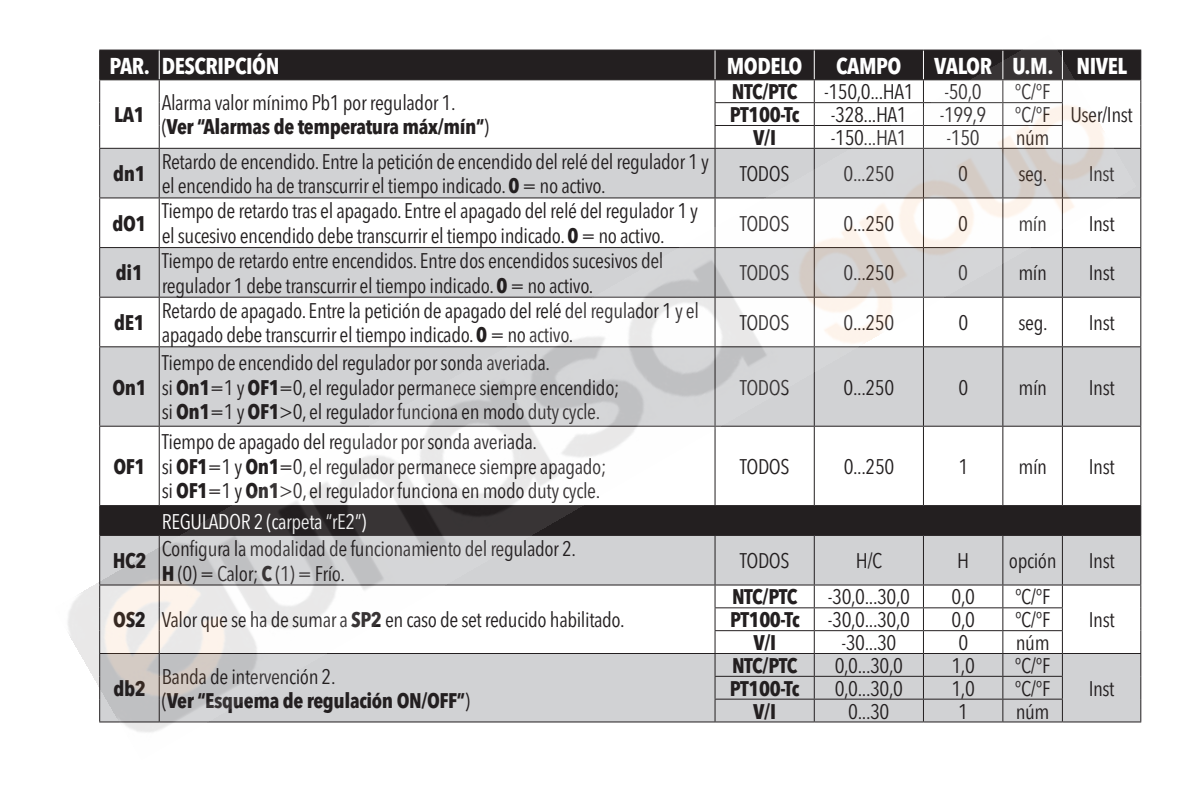
<style>
.page{position:relative;width:1191px;height:794px;background:#fff}
.page>*{position:absolute;margin:0;border:0;box-sizing:border-box;transform-origin:0 0}
.t1{font:700 condensed 22.75px "Avenir Next LT Pro";letter-spacing:-.02em;color:#fff}
.t2{font:condensed 21px/24.5px "Avenir Next LT Pro";letter-spacing:-.02em;color:#231f20}
.t3{font:700 condensed 21px/24.5px "Avenir Next LT Pro";letter-spacing:-.02em;color:#231f20}
.t4{font:condensed 21px "Avenir Next LT Pro";letter-spacing:-.02em;color:#fff}
.s1{font-weight:700}
.s2{font-weight:400}
</style>
<div class="page">
<hr style="left:1062px;top:49px;width:79px;height:2px;background:#231f20">
<hr style="left:1062px;top:148px;width:79px;height:1px;background:#231f20">
<hr style="left:1140px;top:149px;width:1px;height:48px;background:#231f20">
<hr style="left:1062px;top:197px;width:79px;height:1px;background:#231f20">
<hr style="left:1140px;top:198px;width:1px;height:49px;background:#231f20">
<hr style="left:1062px;top:247px;width:79px;height:1px;background:#231f20">
<hr style="left:1140px;top:248px;width:1px;height:49px;background:#231f20">
<hr style="left:1062px;top:296px;width:79px;height:2px;background:#231f20">
<hr style="left:1140px;top:298px;width:1px;height:48px;background:#231f20">
<hr style="left:1062px;top:346px;width:79px;height:1px;background:#231f20">
<hr style="left:1140px;top:347px;width:1px;height:79px;background:#231f20">
<hr style="left:1062px;top:425px;width:79px;height:2px;background:#231f20">
<hr style="left:1140px;top:426px;width:1px;height:79px;background:#231f20">
<hr style="left:1062px;top:535px;width:79px;height:1px;background:#231f20">
<hr style="left:1140px;top:536px;width:1px;height:48px;background:#231f20">
<hr style="left:1062px;top:584px;width:79px;height:1px;background:#231f20">
<hr style="left:1062px;top:653px;width:79px;height:1px;background:#231f20">
<svg style="left:1140px;top:585px;width:1px;height:136px"></svg>
<hr style="left:1062px;top:721px;width:79px;height:1px;background:#231f20">
<img style="left:68px;top:49px;width:1067px;height:683px">
<p class="t1" style="left:110px;top:52px;width:171px">PAR. DESCRIPCIÓN</p>
<p class="t1" style="left:727px;top:52px;width:77px">MODELO</p>
<p class="t1" style="left:836px;top:52px;width:67px">CAMPO</p>
<p class="t1" style="left:934px;top:52px;width:194px">VALOR U.M. NIVEL</p>
<p class="t3" style="left:114px;top:102px;width:32px">LA1</p>
<p class="t3" style="left:732px;top:79px;width:67px">NTC/PTC</p>
<p class="t2" style="left:824px;top:79px;width:91px">-150,0...HA1</p>
<p class="t2" style="left:944px;top:79px;width:39px">-50,0</p>
<p class="t2" style="left:1015px;top:79px;width:37px">°C/°F</p>
<p class="t3" style="left:730px;top:102px;width:71px">PT100-Tc</p>
<p class="t2" style="left:831px;top:102px;width:77px">-328...HA1</p>
<p class="t2" style="left:939px;top:102px;width:48px">-199,9</p>
<p class="t2" style="left:1015px;top:102px;width:119px">°C/°F User/Inst</p>
<p class="t3" style="left:753px;top:125px;width:24px">V/I</p>
<p class="t2" style="left:831px;top:125px;width:77px">-150...HA1</p>
<p class="t2" style="left:946px;top:125px;width:35px">-150</p>
<p class="t2" style="left:1015px;top:125px;width:35px">núm</p>
<p class="t2" style="left:162px;top:90px;width:329px">Alarma valor mínimo Pb1 por regulador 1. (<span class="s1">Ver “Alarmas de temperatura máx/mín”</span>)</p>
<p class="t3" style="left:113px;top:161px;width:34px">dn1</p>
<p class="t3" style="left:112px;top:211px;width:36px">dO1</p>
<p class="t3" style="left:116px;top:260px;width:29px">di1</p>
<p class="t3" style="left:114px;top:310px;width:32px">dE1</p>
<p class="t3" style="left:112px;top:375px;width:36px">On1</p>
<p class="t3" style="left:113px;top:454px;width:34px">OF1</p>
<p class="t3" style="left:113px;top:548px;width:35px">HC2</p>
<p class="t2" style="left:162px;top:149px;width:549px">Retardo de encendido. Entre la petición de encendido del relé del regulador 1 y el encendido ha de transcurrir el tiempo indicado. <span class="s1">0</span> = no activo.</p>
<p class="t2" style="left:162px;top:199px;width:538px">Tiempo de retardo tras el apagado. Entre el apagado del relé del regulador 1 y el sucesivo encendido debe transcurrir el tiempo indicado. <span class="s1">0</span> = no activo.</p>
<p class="t2" style="left:162px;top:248px;width:503px">Tiempo de retardo entre encendidos. Entre dos encendidos sucesivos del regulador 1 debe transcurrir el tiempo indicado. <span class="s1">0</span> = no activo.</p>
<p class="t2" style="left:162px;top:298px;width:539px">Retardo de apagado. Entre la petición de apagado del relé del regulador 1 y el apagado debe transcurrir el tiempo indicado. <span class="s1">0</span> = no activo.</p>
<p class="t2" style="left:162px;top:350px;width:459px">Tiempo de encendido del regulador por sonda averiada.<br>si <span class="s1">On1</span>=1 y <span class="s1">OF1</span>=0, el regulador permanece siempre encendido; si <span class="s1">On1</span>=1 y <span class="s1">OF1</span>&gt;0, el regulador funciona en modo duty cycle.</p>
<p class="t2" style="left:162px;top:430px;width:446px">Tiempo de apagado del regulador por sonda averiada.<br>si <span class="s1">OF1</span>=1 y <span class="s1">On1</span>=0, el regulador permanece siempre apagado; si <span class="s1">OF1</span>=1 y <span class="s1">On1</span>&gt;0, el regulador funciona en modo duty cycle.</p>
<p class="t4" style="left:162px;top:508px;width:206px">REGULADOR 2 (carpeta “rE2”)</p>
<p class="t2" style="left:162px;top:536px;width:416px">Configura la modalidad de funcionamiento del regulador 2.<br><span class="s1">H</span> (0) = Calor; <span class="s1">C</span> (1) = Frío.</p>
<p class="t2" style="left:113px;top:607px;width:513px"><span class="s1">OS2</span> Valor que se ha de sumar a <span class="s1">SP2</span> en caso de set reducido habilitado.</p>
<p class="t3" style="left:113px;top:676px;width:34px">db2</p>
<p class="t3" style="left:162px;top:663px;width:310px"><span class="s2">Banda de intervención 2.<br>(</span>Ver “Esquema de regulación ON/OFF”<span class="s2">)</span></p>
<p class="t2" style="left:740px;top:161px;width:51px">TODOS</p>
<p class="t2" style="left:843px;top:161px;width:52px">0...250</p>
<p class="t2" style="left:958px;top:161px;width:11px">0</p>
<p class="t2" style="left:1018px;top:161px;width:31px">seg.</p>
<p class="t2" style="left:1088px;top:161px;width:27px">Inst</p>
<p class="t2" style="left:740px;top:211px;width:51px">TODOS</p>
<p class="t2" style="left:843px;top:211px;width:52px">0...250</p>
<p class="t2" style="left:958px;top:211px;width:11px">0</p>
<p class="t2" style="left:1018px;top:211px;width:30px">mín</p>
<p class="t2" style="left:1088px;top:211px;width:27px">Inst</p>
<p class="t2" style="left:740px;top:261px;width:51px">TODOS</p>
<p class="t2" style="left:843px;top:261px;width:52px">0...250</p>
<p class="t2" style="left:958px;top:261px;width:11px">0</p>
<p class="t2" style="left:1018px;top:261px;width:30px">mín</p>
<p class="t2" style="left:1088px;top:261px;width:27px">Inst</p>
<p class="t2" style="left:740px;top:310px;width:51px">TODOS</p>
<p class="t2" style="left:843px;top:310px;width:52px">0...250</p>
<p class="t2" style="left:958px;top:310px;width:11px">0</p>
<p class="t2" style="left:1018px;top:310px;width:31px">seg.</p>
<p class="t2" style="left:1088px;top:310px;width:27px">Inst</p>
<p class="t2" style="left:740px;top:375px;width:51px">TODOS</p>
<p class="t2" style="left:843px;top:375px;width:52px">0...250</p>
<p class="t2" style="left:958px;top:375px;width:11px">0</p>
<p class="t2" style="left:1018px;top:375px;width:30px">mín</p>
<p class="t2" style="left:1088px;top:375px;width:27px">Inst</p>
<p class="t2" style="left:740px;top:454px;width:51px">TODOS</p>
<p class="t2" style="left:843px;top:454px;width:52px">0...250</p>
<p class="t2" style="left:958px;top:454px;width:11px">1</p>
<p class="t2" style="left:1018px;top:454px;width:30px">mín</p>
<p class="t2" style="left:1088px;top:454px;width:27px">Inst</p>
<p class="t2" style="left:740px;top:548px;width:51px">TODOS</p>
<p class="t2" style="left:855px;top:548px;width:28px">H/C</p>
<p class="t2" style="left:957px;top:548px;width:14px">H</p>
<p class="t2" style="left:1009px;top:548px;width:49px">opción</p>
<p class="t2" style="left:1088px;top:548px;width:27px">Inst</p>
<p class="t3" style="left:732px;top:584px;width:67px">NTC/PTC</p>
<p class="t2" style="left:828px;top:585px;width:84px">-30,0...30,0</p>
<p class="t2" style="left:951px;top:585px;width:25px">0,0</p>
<p class="t2" style="left:1015px;top:585px;width:37px">°C/°F</p>
<p class="t3" style="left:730px;top:607px;width:71px">PT100-Tc</p>
<p class="t2" style="left:828px;top:607px;width:84px">-30,0...30,0</p>
<p class="t2" style="left:951px;top:607px;width:25px">0,0</p>
<p class="t2" style="left:1015px;top:607px;width:37px">°C/°F</p>
<p class="t2" style="left:1088px;top:607px;width:27px">Inst</p>
<p class="t3" style="left:753px;top:630px;width:24px">V/I</p>
<p class="t2" style="left:841px;top:630px;width:56px">-30...30</p>
<p class="t2" style="left:958px;top:630px;width:11px">0</p>
<p class="t2" style="left:1015px;top:630px;width:35px">núm</p>
<p class="t3" style="left:732px;top:653px;width:67px">NTC/PTC</p>
<p class="t2" style="left:834px;top:653px;width:70px">0,0...30,0</p>
<p class="t2" style="left:951px;top:653px;width:25px">1,0</p>
<p class="t2" style="left:1015px;top:653px;width:37px">°C/°F</p>
<p class="t3" style="left:730px;top:676px;width:71px">PT100-Tc</p>
<p class="t2" style="left:834px;top:676px;width:70px">0,0...30,0</p>
<p class="t2" style="left:951px;top:676px;width:25px">1,0</p>
<p class="t2" style="left:1015px;top:676px;width:37px">°C/°F</p>
<p class="t2" style="left:1088px;top:676px;width:27px">Inst</p>
<p class="t3" style="left:753px;top:698px;width:24px">V/I</p>
<p class="t2" style="left:848px;top:699px;width:43px">0...30</p>
<p class="t2" style="left:958px;top:699px;width:11px">1</p>
<p class="t2" style="left:1015px;top:699px;width:35px">núm</p>
</div>
